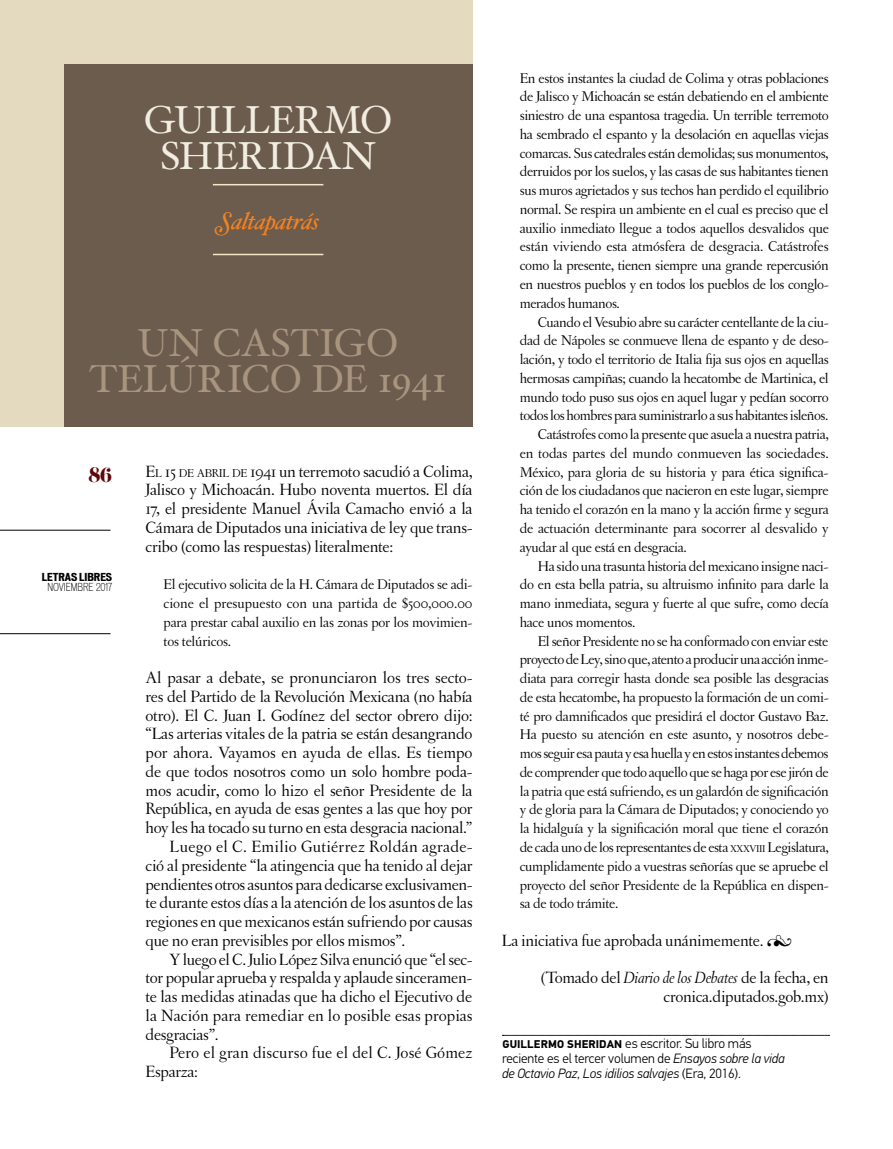
<style>
.page{position:relative;width:893px;height:1149px;background:#fff}
.page>*{position:absolute;margin:0;border:0;box-sizing:border-box;transform-origin:0 0}
.t1{font:39px/36px "Hoefler Text";color:#a9957f;text-align:center}
.t2{font:39px/36px "Hoefler Text";letter-spacing:-.015em;color:#f2ede1;text-align:center}
.t3{font:italic 24px "Hoefler Txt Swash";letter-spacing:-.025em;color:#f58220}
.t4{font:18px "Eloquent JF";color:#5f0708}
.t5{font:17.25px/18.8px "Letras Oldstyle";letter-spacing:-.015em;color:#000;text-align:justify}
.t6{font:17.25px "Letras Oldstyle";letter-spacing:.015em;color:#000}
.t7{font:17.25px "Letras Oldstyle";letter-spacing:.01em;color:#000}
.t8{font:15px/18.8px "Letras Oldstyle";letter-spacing:-.02em;color:#000;text-align:justify}
.t9{font:300 13.5px/15px "PF Din Text Pro";letter-spacing:-.01em;color:#000}
.t10{font:300 condensed 10.5px "Vonnes";color:#000}
.t11{font:700 expanded 10.5px "Vonnes";color:#000}
.s1{font-style:inherit}
.s2{font-size:12.15px}
.s3{font-size:10.5px}
.s4{font-family:"Hoefler Txt Fleurons";font-size:15.75px}
.s5{font-style:italic}
.s6{font-weight:700;font-size:11.25px}
</style>
<div class="page">
<hr style="left:0;top:633px;width:111px;height:1px;background:#000">
<hr style="left:0;top:529px;width:111px;height:1px;background:#000">
<div style="left:0;top:0;width:472px;height:426px;background:#e3dac0"></div>
<div style="left:64px;top:64px;width:408px;height:362px;background:#6b5c4e"></div>
<hr style="left:213px;top:254px;width:110px;height:1px;background:#f3e7c7">
<hr style="left:213px;top:184px;width:110px;height:1px;background:#f3e7c7">
<svg style="left:502px;top:1034px;width:327px;height:1px"></svg>
<h1 class="t2" style="left:144px;top:101px;width:250px">GUILLERMO<br>SHERIDAN</h1>
<h2 class="t3" style="left:217px;top:206px;width:104px">Saltapatrás</h2>
<h1 class="t1" style="left:89px;top:324px;width:359px">UN CASTIGO<br>TELÚRICO DE 1941</h1>
<p class="t4" style="left:88px;top:462px;width:25px">86</p>
<p class="t11" style="left:42px;top:570px;width:72px">LETRAS LIBRES</p>
<p class="t10" style="left:47px;top:581px;width:66px">NOVIEMBRE 2017</p>
<p class="t5" style="left:146px;top:461px;width:328px"><span class="s1">E</span><span class="s2">L</span> <span class="s1">15</span> <span class="s2">DE ABRIL DE</span> 1941 un terremoto sacudió a Colima, Jalisco y Michoacán. Hubo noventa muertos. El día 17, el presidente Manuel Ávila Camacho envió a la Cámara de Diputados una iniciativa de ley que trans&shy;cribo (como las respuestas) literalmente:</p>
<p class="t8" style="left:164px;top:575px;width:310px">El ejecutivo solicita de la H. Cámara de Diputados se adi&shy;cione el presupuesto con una partida de $500,000.00 para prestar cabal auxilio en las zonas por los movimien&shy;tos telúricos.</p>
<p class="t5" style="left:146px;top:668px;width:329px">Al pasar a debate, se pronunciaron los tres secto-</p>
<p class="t5" style="left:146px;top:686px;width:328px">res del Partido de la Revolución Mexicana (no había</p>
<p class="t5" style="left:146px;top:705px;width:329px">otro). El C. Juan I. Godínez del sector obrero dijo:</p>
<p class="t5" style="left:146px;top:724px;width:328px">“Las arterias vitales de la patria se están desangrando</p>
<p class="t5" style="left:146px;top:743px;width:328px">por ahora. Vayamos en ayuda de ellas. Es tiempo</p>
<p class="t5" style="left:146px;top:761px;width:328px">de que todos nosotros como un solo hombre poda-</p>
<p class="t5" style="left:146px;top:780px;width:328px">mos acudir, como lo hizo el señor Presidente de la</p>
<p class="t5" style="left:146px;top:799px;width:328px">República, en ayuda de esas gentes a las que hoy por</p>
<p class="t5" style="left:146px;top:818px;width:328px">hoy les ha tocado su turno en esta desgracia nacional.”</p>
<p class="t6" style="left:170px;top:836px;width:305px">Luego el C. Emilio Gutiérrez Roldán agrade-</p>
<p class="t5" style="left:146px;top:855px;width:328px">ció al presidente “la atingencia que ha tenido al dejar</p>
<p class="t5" style="left:146px;top:874px;width:329px">pendientes otros asuntos para dedicarse exclusivamen-</p>
<p class="t5" style="left:146px;top:893px;width:329px">te durante estos días a la atención de los asuntos de las</p>
<p class="t5" style="left:146px;top:911px;width:328px">regiones en que mexicanos están sufriendo por causas</p>
<p class="t5" style="left:146px;top:930px;width:261px">que no eran previsibles por ellos mismos”.</p>
<p class="t5" style="left:170px;top:949px;width:304px">Y luego el C. Julio López Silva enunció que “el sec-</p>
<p class="t5" style="left:146px;top:968px;width:328px">tor popular aprueba y respalda y aplaude sinceramen-</p>
<p class="t5" style="left:146px;top:986px;width:328px">te las medidas atinadas que ha dicho el Ejecutivo de</p>
<p class="t5" style="left:146px;top:1005px;width:329px">la Nación para remediar en lo posible esas propias</p>
<p class="t5" style="left:146px;top:1024px;width:75px">desgracias”.</p>
<p class="t7" style="left:170px;top:1042px;width:304px">Pero el gran discurso fue el del C. José Gómez</p>
<p class="t5" style="left:146px;top:1061px;width:54px">Esparza:</p>
<p class="t8" style="left:520px;top:68px;width:311px">En estos instantes la ciudad de Colima y otras poblaciones de Jalisco y Michoacán se están debatiendo en el ambiente siniestro de una espantosa tragedia. Un terrible terremoto ha sembrado el espanto y la desolación en aquellas viejas comarcas. Sus catedrales están demolidas; sus monumentos, derruidos por los suelos, y las casas de sus habitantes tienen sus muros agrietados y sus techos han perdido el equilibrio normal. Se respira un ambiente en el cual es preciso que el auxilio inmediato llegue a todos aquellos desvalidos que están viviendo esta atmósfera de desgracia. Catástrofes como la presente, tienen siempre una grande repercusión en nuestros pueblos y en todos los pueblos de los conglo&shy;merados humanos.</p>
<p class="t8" style="left:538px;top:312px;width:292px">Cuando el Vesubio abre su carácter centellante de la ciu-</p>
<p class="t8" style="left:520px;top:331px;width:310px">dad de Nápoles se conmueve llena de espanto y de deso-</p>
<p class="t8" style="left:520px;top:350px;width:310px">lación, y todo el territorio de Italia fija sus ojos en aquellas</p>
<p class="t8" style="left:520px;top:368px;width:310px">hermosas campiñas; cuando la hecatombe de Martinica, el</p>
<p class="t8" style="left:520px;top:387px;width:310px">mundo todo puso sus ojos en aquel lugar y pedían socorro</p>
<p class="t8" style="left:520px;top:406px;width:310px">todos los hombres para suministrarlo a sus habitantes isleños.</p>
<p class="t8" style="left:538px;top:425px;width:293px">Catástrofes como la presente que asuela a nuestra patria,</p>
<p class="t8" style="left:520px;top:443px;width:310px">en todas partes del mundo conmueven las sociedades.</p>
<p class="t8" style="left:520px;top:462px;width:310px">México, para gloria de su historia y para ética significa-</p>
<p class="t8" style="left:520px;top:481px;width:310px">ción de los ciudadanos que nacieron en este lugar, siempre</p>
<p class="t8" style="left:520px;top:500px;width:310px">ha tenido el corazón en la mano y la acción firme y segura</p>
<p class="t8" style="left:520px;top:518px;width:310px">de actuación determinante para socorrer al desvalido y</p>
<p class="t8" style="left:520px;top:537px;width:169px">ayudar al que está en desgracia.</p>
<p class="t8" style="left:538px;top:556px;width:292px">Ha sido una trasunta historia del mexicano insigne naci-</p>
<p class="t8" style="left:520px;top:575px;width:310px">do en esta bella patria, su altruismo infinito para darle la</p>
<p class="t8" style="left:520px;top:593px;width:310px">mano inmediata, segura y fuerte al que sufre, como decía</p>
<p class="t8" style="left:520px;top:612px;width:117px">hace unos momentos.</p>
<p class="t8" style="left:538px;top:631px;width:292px">El señor Presidente no se ha conformado con enviar este</p>
<p class="t8" style="left:520px;top:650px;width:310px">proyecto de Ley, sino que, atento a producir una acción inme-</p>
<p class="t8" style="left:520px;top:668px;width:310px">diata para corregir hasta donde sea posible las desgracias</p>
<p class="t8" style="left:520px;top:687px;width:310px">de esta hecatombe, ha propuesto la formación de un comi-</p>
<p class="t8" style="left:520px;top:706px;width:310px">té pro damnificados que presidirá el doctor Gustavo Baz.</p>
<p class="t8" style="left:520px;top:725px;width:310px">Ha puesto su atención en este asunto, y nosotros debe-</p>
<p class="t8" style="left:520px;top:743px;width:310px">mos seguir esa pauta y esa huella y en estos instantes debemos</p>
<p class="t8" style="left:520px;top:762px;width:310px">de comprender que todo aquello que se haga por ese jirón de</p>
<p class="t8" style="left:520px;top:781px;width:310px">la patria que está sufriendo, es un galardón de significación</p>
<p class="t8" style="left:520px;top:800px;width:310px">y de gloria para la Cámara de Diputados; y conociendo yo</p>
<p class="t8" style="left:520px;top:818px;width:310px">la hidalguía y la significación moral que tiene el corazón</p>
<p class="t8" style="left:520px;top:837px;width:310px">de cada uno de los representantes de esta <span class="s3">XXXVIII</span> Legislatura,</p>
<p class="t8" style="left:520px;top:856px;width:310px">cumplidamente pido a vuestras señorías que se apruebe el</p>
<p class="t8" style="left:520px;top:875px;width:310px">proyecto del señor Presidente de la República en dispen-</p>
<p class="t8" style="left:520px;top:893px;width:100px">sa de todo trámite.</p>
<p class="t5" style="left:541px;top:921px;width:289px;line-height:37.5px;text-indent:-39px">La iniciativa fue aprobada unánimemente. <span class="s4">6 </span>(Tomado del <span class="s5">Diario de los Debates</span> de la fecha, en</p>
<p class="t5" style="left:664px;top:986px;width:167px">cronica.diputados.gob.mx)</p>
<p class="t9" style="left:502px;top:1035px;width:284px"><span class="s6">GUILLERMO SHERIDAN</span> es escritor. Su libro más reciente es el tercer volumen de <span class="s5">Ensayos sobre la vida de Octavio Paz</span>, <span class="s5">Los idilios salvajes</span> (Era, 2016).</p>
</div>
